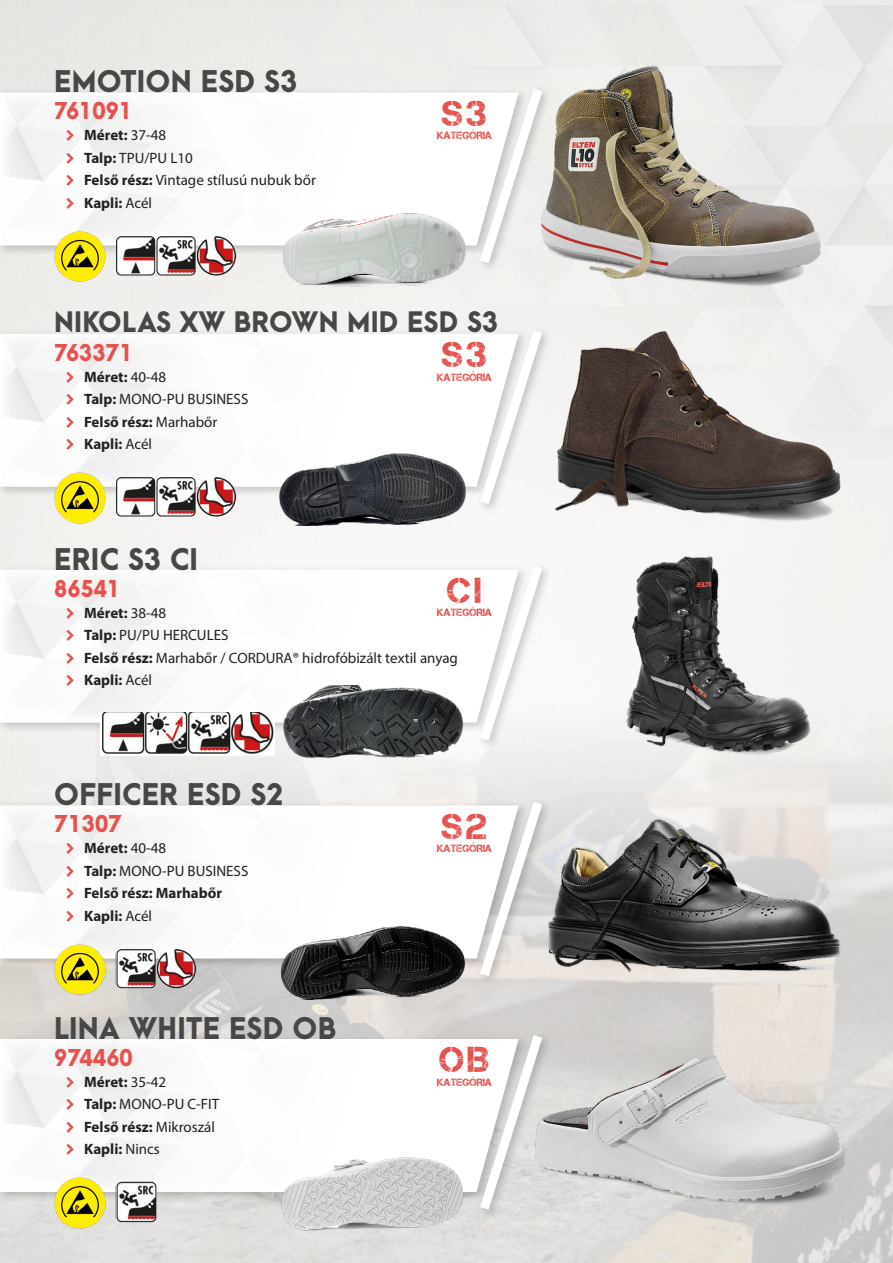
<style>
.page{position:relative;width:893px;height:1263px;background:#fff}
.page>*{position:absolute;margin:0;border:0;box-sizing:border-box;transform-origin:0 0}
.t1{font:36px "Capture Smallz";letter-spacing:.1em;color:#e5524f}
.t2{font:800 27px "Arca Majora 3";letter-spacing:.01em;color:#474746}
.t3{font:800 25.5px "Arca Majora 3";letter-spacing:.01em;color:#474746}
.t4{font:800 21px "Arca Majora 3";color:#e5524f}
.t5{font:15px/22.5px "Myriad Pro";color:#212121}
.t6{font:700 15px/22.5px "Myriad Pro";color:#212121}
.t7{font:10.5px "Capture Smallz";color:#e5524f}
.s1{font-weight:700}
.s2{font-weight:400}
</style>
<div class="page">
<div style="left:265px;top:0;width:628px;height:460px;background:#ededea"></div>
<img style="left:0;top:612px;width:893px;height:651px">
<div style="left:0;top:87px;width:529px;height:170px;background:#000;opacity:.2"></div>
<img style="left:1px;top:92px;width:472px;height:153px">
<svg style="left:473px;top:79px;width:52px;height:194px"></svg>
<img style="left:116px;top:235px;width:123px;height:43px">
<img style="left:55px;top:231px;width:51px;height:51px">
<img style="left:525px;top:61px;width:325px;height:233px">
<img style="left:271px;top:208px;width:203px;height:78px">
<div style="left:0;top:329px;width:529px;height:169px;background:#000;opacity:.2"></div>
<img style="left:1px;top:333px;width:472px;height:153px">
<svg style="left:473px;top:320px;width:52px;height:194px"></svg>
<img style="left:116px;top:476px;width:123px;height:43px">
<img style="left:55px;top:472px;width:51px;height:51px">
<img style="left:525px;top:317px;width:339px;height:206px">
<img style="left:271px;top:449px;width:203px;height:79px">
<div style="left:0;top:800px;width:529px;height:170px;background:#000;opacity:.2"></div>
<img style="left:1px;top:805px;width:472px;height:153px">
<svg style="left:473px;top:792px;width:76px;height:194px"></svg>
<img style="left:116px;top:948px;width:83px;height:43px">
<img style="left:55px;top:944px;width:51px;height:51px">
<img style="left:530px;top:795px;width:330px;height:194px">
<img style="left:271px;top:921px;width:203px;height:78px">
<div style="left:0;top:1034px;width:529px;height:169px;background:#000;opacity:.2"></div>
<img style="left:1px;top:1038px;width:472px;height:154px">
<svg style="left:473px;top:1025px;width:38px;height:194px"></svg>
<img style="left:116px;top:1181px;width:41px;height:43px">
<img style="left:55px;top:1178px;width:51px;height:50px">
<img style="left:511px;top:1025px;width:367px;height:200px">
<img style="left:271px;top:1155px;width:203px;height:78px">
<div style="left:0;top:564px;width:529px;height:170px;background:#000;opacity:.2"></div>
<img style="left:1px;top:569px;width:472px;height:153px">
<div style="left:476px;top:561px;width:76px;height:190px;background:#f8f8f7"></div>
<svg style="left:473px;top:556px;width:76px;height:194px"></svg>
<img style="left:100px;top:712px;width:174px;height:43px">
<img style="left:606px;top:553px;width:216px;height:206px">
<img style="left:274px;top:685px;width:198px;height:79px">
<svg style="left:67px;top:130px;width:7px;height:11px"></svg>
<svg style="left:67px;top:153px;width:7px;height:11px"></svg>
<svg style="left:67px;top:175px;width:7px;height:11px"></svg>
<svg style="left:67px;top:198px;width:7px;height:11px"></svg>
<svg style="left:67px;top:371px;width:7px;height:11px"></svg>
<svg style="left:67px;top:394px;width:7px;height:11px"></svg>
<svg style="left:67px;top:416px;width:7px;height:11px"></svg>
<svg style="left:67px;top:439px;width:7px;height:11px"></svg>
<svg style="left:67px;top:843px;width:7px;height:11px"></svg>
<svg style="left:67px;top:866px;width:7px;height:11px"></svg>
<svg style="left:67px;top:888px;width:7px;height:11px"></svg>
<svg style="left:67px;top:911px;width:7px;height:11px"></svg>
<svg style="left:67px;top:1077px;width:7px;height:11px"></svg>
<svg style="left:67px;top:1099px;width:7px;height:11px"></svg>
<svg style="left:67px;top:1122px;width:7px;height:11px"></svg>
<svg style="left:67px;top:1144px;width:7px;height:11px"></svg>
<svg style="left:67px;top:607px;width:7px;height:11px"></svg>
<svg style="left:67px;top:630px;width:7px;height:11px"></svg>
<svg style="left:67px;top:652px;width:7px;height:11px"></svg>
<svg style="left:67px;top:675px;width:7px;height:11px"></svg>
<h2 class="t2" style="left:54px;top:57px;width:245px">EMOTION ESD S3</h2>
<h3 class="t4" style="left:54px;top:92px;width:80px">761091</h3>
<p class="t5" style="left:84px;top:124px;width:233px"><span class="s1">Méret:</span> 37-48<br><span class="s1">Talp:</span> TPU/PU L10<br><span class="s1">Felső rész:</span> Vintage stílusú nubuk bőr<br><span class="s1">Kapli:</span> Acél</p>
<h1 class="t1" style="left:442px;top:93px;width:47px">S3</h1>
<p class="t7" style="left:437px;top:130px;width:56px">KATEGÓRIA</p>
<h3 class="t3" style="left:54px;top:299px;width:445px">NIKOLAS XW BROWN MID ESD S3</h3>
<h3 class="t4" style="left:54px;top:333px;width:80px">763371</h3>
<p class="t5" style="left:84px;top:365px;width:166px"><span class="s1">Méret:</span> 40-48<br><span class="s1">Talp:</span> MONO-PU BUSINESS<br><span class="s1">Felső rész:</span> Marhabőr<br><span class="s1">Kapli:</span> Acél</p>
<h1 class="t1" style="left:442px;top:334px;width:47px">S3</h1>
<p class="t7" style="left:437px;top:371px;width:56px">KATEGÓRIA</p>
<h2 class="t2" style="left:54px;top:534px;width:145px">ERIC S3 CI</h2>
<h3 class="t4" style="left:54px;top:569px;width:68px">86541</h3>
<p class="t5" style="left:84px;top:601px;width:375px"><span class="s1">Méret:</span> 38-48<br><span class="s1">Talp:</span> PU/PU HERCULES<br><span class="s1">Felső rész:</span> Marhabőr / CORDURA® hidrofóbizált textil anyag<br><span class="s1">Kapli:</span> Acél</p>
<h1 class="t1" style="left:447px;top:570px;width:36px">CI</h1>
<p class="t7" style="left:437px;top:607px;width:56px">KATEGÓRIA</p>
<h2 class="t2" style="left:54px;top:770px;width:231px">OFFICER ESD S2</h2>
<h3 class="t4" style="left:54px;top:805px;width:69px">71307</h3>
<p class="t6" style="left:84px;top:837px;width:166px">Méret: <span class="s2">40-48<br></span>Talp: <span class="s2">MONO-PU BUSINESS<br></span>Felső rész: Marhabőr<br>Kapli: <span class="s2">Acél</span></p>
<h2 class="t2" style="left:54px;top:1004px;width:283px">LINA WHITE ESD OB</h2>
<h3 class="t4" style="left:54px;top:1039px;width:80px">974460</h3>
<p class="t5" style="left:84px;top:1070px;width:137px"><span class="s1">Méret:</span> 35-42<br><span class="s1">Talp:</span> MONO-PU C-FIT<br><span class="s1">Felső rész:</span> Mikroszál<br><span class="s1">Kapli:</span> Nincs</p>
<h1 class="t1" style="left:441px;top:806px;width:48px">S2</h1>
<p class="t7" style="left:437px;top:843px;width:56px">KATEGÓRIA</p>
<h1 class="t1" style="left:439px;top:1040px;width:52px">OB</h1>
<p class="t7" style="left:437px;top:1076px;width:56px">KATEGÓRIA</p>
</div>
